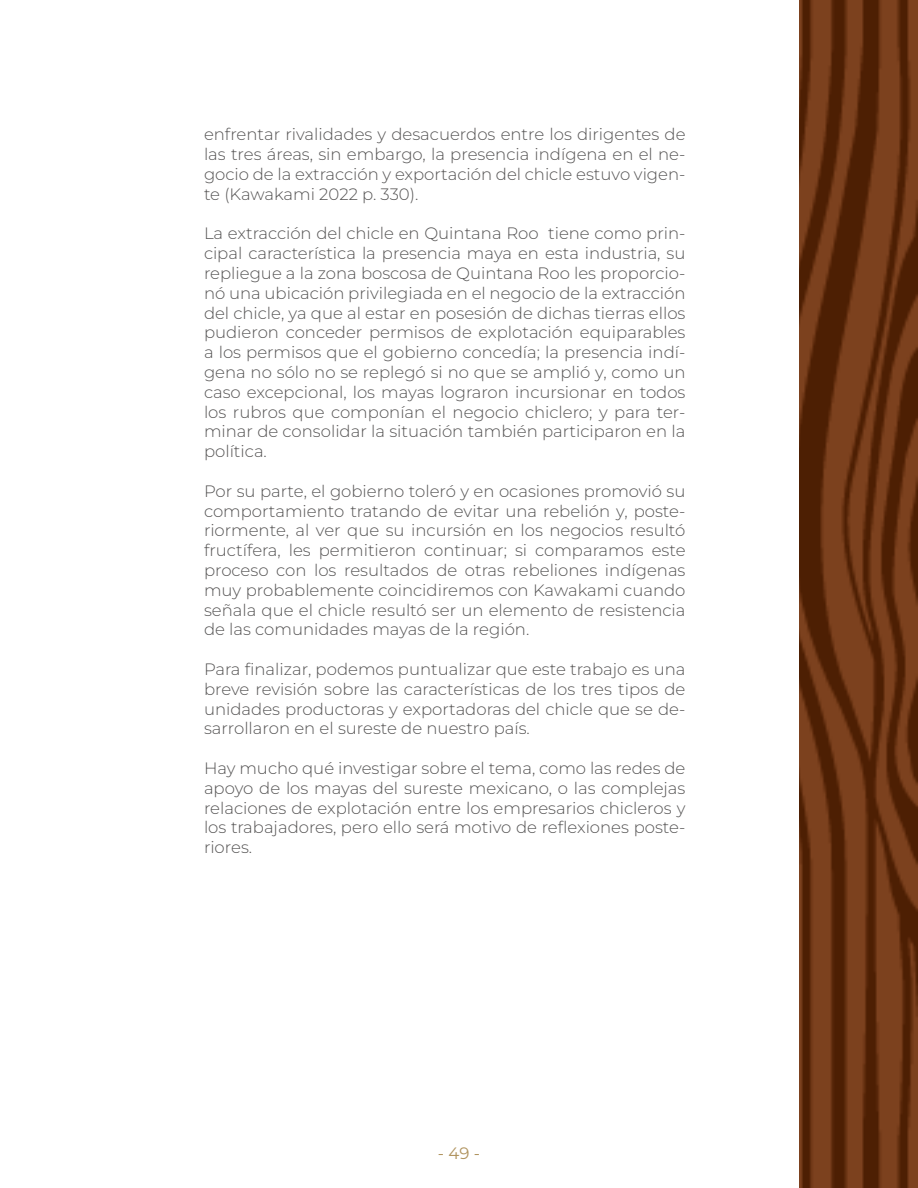
<style>
.page{position:relative;width:918px;height:1188px;background:#fff}
.page>*{position:absolute;margin:0;border:0;box-sizing:border-box;transform-origin:0 0}
.t1{font:16.5px/19.8px "Montserrat Light 2";color:#555454;text-align:justify}
.t2{font:300 16.5px "Montserrat";color:#555454}
.t3{font:16.5px "Montserrat";color:#b0935e}
.s1{font-family:"Montserrat Light 2";font-weight:400}
</style>
<div class="page">
<img style="left:800px;top:0;width:118px;height:1188px">
<p class="t1" style="left:204px;top:124px;width:483px">enfrentar rivalidades y desacuerdos entre los dirigentes de las tres áreas, sin embargo, la presencia indígena en el ne&shy;gocio de la extracción y exportación del chicle estuvo vigen&shy;te (Kawakami 2022 p. 330).</p>
<p class="t2" style="left:204px;top:223px;width:483px">La extracción del chicle en Quintana Roo tiene como prin<span class="s1">-</span></p>
<p class="t1" style="left:204px;top:243px;width:483px">cipal característica la presencia maya en esta industria, su</p>
<p class="t2" style="left:204px;top:262px;width:483px">repliegue a la zona boscosa de Quintana Roo les proporcio<span class="s1">-</span></p>
<p class="t1" style="left:204px;top:283px;width:483px">nó una ubicación privilegiada en el negocio de la extracción del chicle, ya que al estar en posesión de dichas tierras ellos pudieron conceder permisos de explotación equiparables a los permisos que el gobierno concedía; la presencia indí&shy;gena no sólo no se replegó si no que se amplió y, como un caso excepcional, los mayas lograron incursionar en todos los rubros que componían el negocio chiclero; y para ter&shy;minar de consolidar la situación también participaron en la política.</p>
<p class="t1" style="left:204px;top:481px;width:483px">Por su parte, el gobierno toleró y en ocasiones promovió su comportamiento tratando de evitar una rebelión y, poste&shy;riormente, al ver que su incursión en los negocios resultó fructífera, les permitieron continuar; si comparamos este proceso con los resultados de otras rebeliones indígenas muy probablemente coincidiremos con Kawakami cuando señala que el chicle resultó ser un elemento de resistencia de las comunidades mayas de la región.</p>
<p class="t2" style="left:204px;top:658px;width:483px">Para finalizar, podemos puntualizar que este trabajo es una</p>
<p class="t1" style="left:204px;top:679px;width:483px">breve revisión sobre las características de los tres tipos de unidades productoras y exportadoras del chicle que se de&shy;sarrollaron en el sureste de nuestro país.</p>
<p class="t1" style="left:204px;top:758px;width:483px">Hay mucho qué investigar sobre el tema, como las redes de apoyo de los mayas del sureste mexicano, o las complejas relaciones de explotación entre los empresarios chicleros y</p>
<p class="t2" style="left:204px;top:817px;width:483px">los trabajadores, pero ello será motivo de reflexiones poste<span class="s1">-</span></p>
<p class="t1" style="left:204px;top:837px;width:50px">riores.</p>
<p class="t3" style="left:438px;top:1142px;width:44px">- 49 -</p>
</div>
